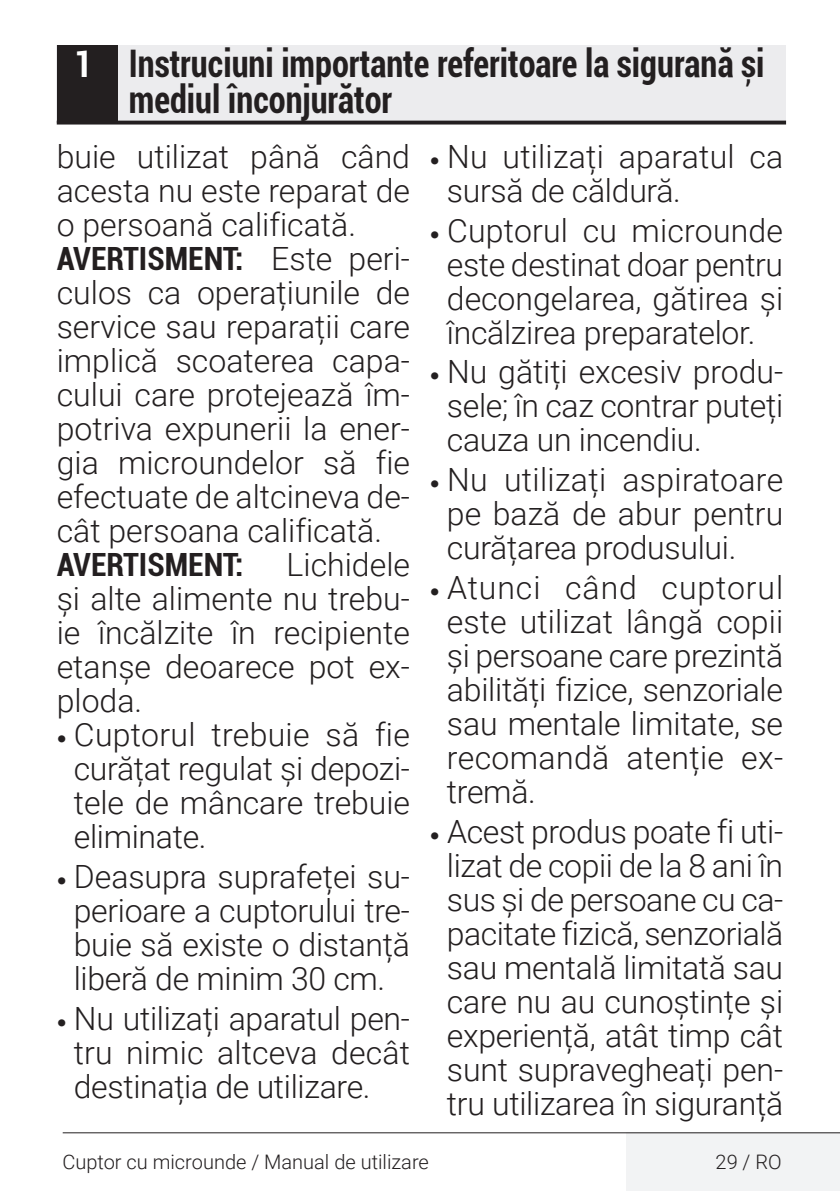
<style>
.page{position:relative;width:840px;height:1191px;background:#fff}
.page>*{position:absolute;margin:0;border:0;box-sizing:border-box;transform-origin:0 0}
.Unite_Baslik_Guvenli{font:700 condensed 38px/36px "Roboto";color:#231f20;scale:.9 1}
.Guvenlik_Giris_Parag{font:300 32px/34px "Roboto";letter-spacing:-.01em;color:#231f20;text-align:justify}
.Guvenlik_Giris_Parag-2{font:700 condensed 32px "Roboto";color:#231f20}
.t1{font:300 20px "Roboto";color:#231f20}
.s1{font-size:36px;color:#fff}
.s2{font-weight:700;font-stretch:condensed}
.s3{font-family:"Helvetica Neue LT Pro";font-weight:700;font-stretch:condensed;font-size:20px}
</style>
<div class="page">
<div style="left:626px;top:1132px;width:213px;height:59px;background:#f2f3f4"></div>
<hr style="left:63px;top:1132px;width:776px;height:1px;background:#231f20">
<div style="left:57px;top:45px;width:728px;height:78px;background:#ececee"></div>
<hr style="left:57px;top:121px;width:728px;height:3px;background:#231f20">
<div style="left:57px;top:45px;width:60px;height:78px;background:#231f20"></div>
<p class="Unite_Baslik_Guvenli" style="left:129px;top:44px;width:707px;text-indent:-55px"><span class="s1">1</span> Instrucțiuni importante referitoare la siguranță și mediul înconjurător</p>
<p class="Guvenlik_Giris_Parag" style="left:57px;top:138px;width:354px">buie utilizat până când acesta nu este reparat de o persoană calificată.</p>
<p class="Guvenlik_Giris_Parag" style="left:57px;top:240px;width:354px"><span class="s2">AVERTISMENT:</span> Este peri&shy;culos ca operațiunile de service sau reparații care implică scoaterea capa&shy;cului care protejează îm&shy;potriva expunerii la ener&shy;gia microundelor să fie efectuate de altcineva de&shy;cât persoana calificată.</p>
<p class="Guvenlik_Giris_Parag-2" style="left:57px;top:542px;width:188px">AVERTISMENT:</p>
<p class="Guvenlik_Giris_Parag" style="left:57px;top:546px;width:354px;text-indent:230px">Lichidele și alte alimente nu trebu&shy;ie încălzite în recipiente etanșe deoarece pot ex&shy;ploda.</p>
<p class="Guvenlik_Giris_Parag" style="left:74px;top:716px;width:337px;text-indent:-17px"><span class="s3">•</span> Cuptorul trebuie să fie curățat regulat și depozi&shy;tele de mâncare trebuie eliminate.</p>
<p class="Guvenlik_Giris_Parag" style="left:57px;top:858px;width:354px;text-align:center"><span class="s3">•</span> Deasupra suprafeței su&shy;perioare a cuptorului tre&shy;buie să existe o distanță liberă de minim 30 cm.</p>
<p class="Guvenlik_Giris_Parag" style="left:74px;top:1000px;width:337px;text-indent:-17px"><span class="s3">•</span> Nu utilizați aparatul pen&shy;tru nimic altceva decât destinația de utilizare.</p>
<p class="Guvenlik_Giris_Parag" style="left:446px;top:138px;width:338px;text-indent:-17px"><span class="s3">•</span> Nu utilizați aparatul ca sursă de căldură.</p>
<p class="Guvenlik_Giris_Parag" style="left:429px;top:212px;width:354px;text-align:center"><span class="s3">•</span> Cuptorul cu microunde este destinat doar pentru decongelarea, gătirea și încălzirea preparatelor.</p>
<p class="Guvenlik_Giris_Parag" style="left:446px;top:354px;width:337px;text-indent:-17px"><span class="s3">•</span> Nu gătiți excesiv produ&shy;sele; în caz contrar puteți cauza un incendiu.</p>
<p class="Guvenlik_Giris_Parag" style="left:446px;top:461px;width:338px;text-indent:-17px"><span class="s3">•</span> Nu utilizați aspiratoare pe bază de abur pentru curățarea produsului.</p>
<p class="Guvenlik_Giris_Parag" style="left:446px;top:569px;width:337px;text-indent:-17px"><span class="s3">•</span> Atunci când cuptorul este utilizat lângă copii și persoane care prezintă abilități fizice, senzoriale sau mentale limitate, se recomandă atenție ex&shy;tremă.</p>
<p class="Guvenlik_Giris_Parag" style="left:429px;top:813px;width:354px;text-align:center"><span class="s3">•</span> Acest produs poate fi uti&shy;lizat de copii de la 8 ani în sus și de persoane cu ca&shy;pacitate fizică, senzorială sau mentală limitată sau care nu au cunoștințe și experiență, atât timp cât sunt supravegheați pen&shy;tru utilizarea în siguranță</p>
<p class="t1" style="left:62px;top:1148px;width:368px">Cuptor cu microunde / Manual de utilizare</p>
<p class="t1" style="left:715px;top:1148px;width:68px">29 / RO</p>
</div>
